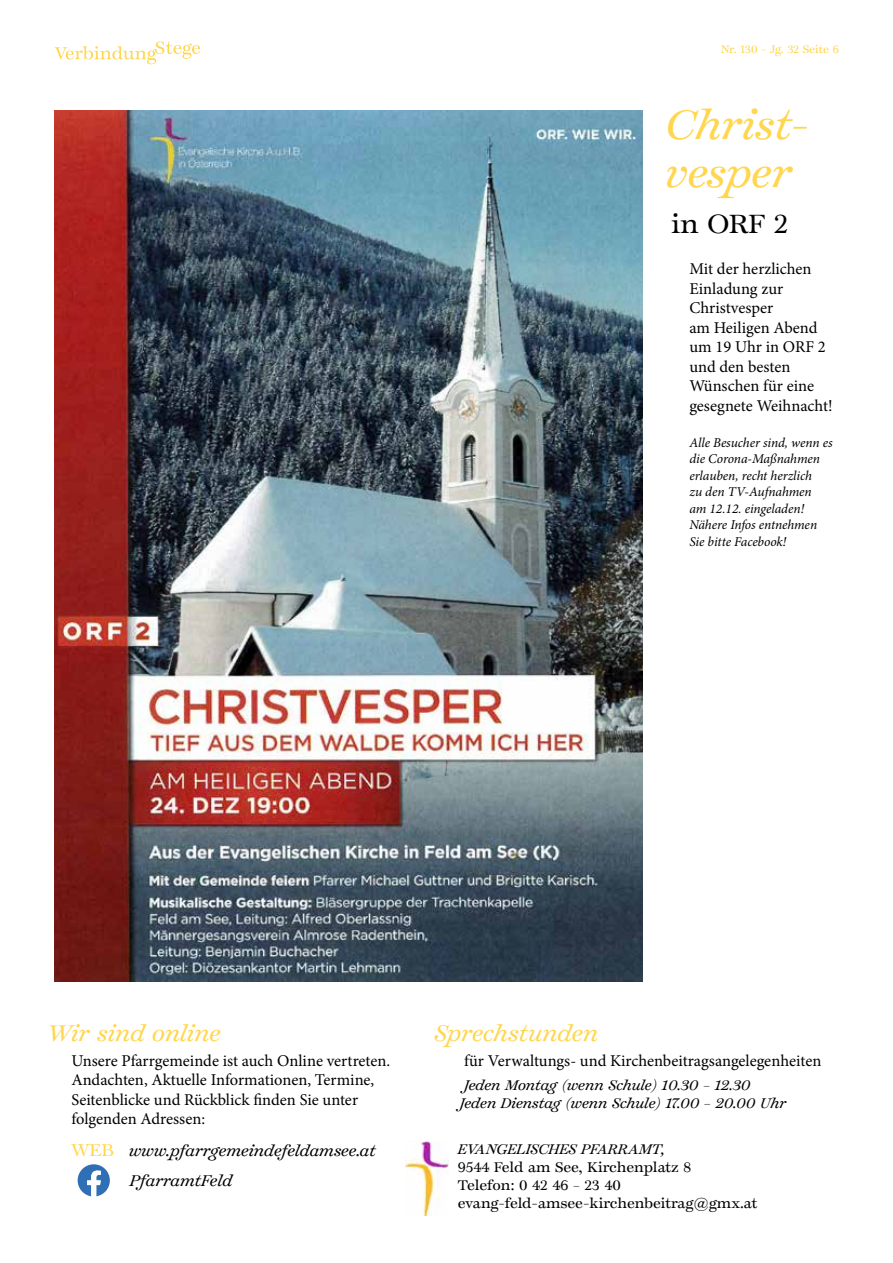
<style>
.page{position:relative;width:893px;height:1263px;background:#fff}
.page>*{position:absolute;margin:0;border:0;box-sizing:border-box;transform-origin:0 0}
.t1{font:italic 39.6px/47.5px "Temeraire";color:#ffd64d}
.t2{font:25.5px "Temeraire";color:#000}
.t3{font:italic 21.9px "Temeraire";color:#ffd64d}
.t4{font:16.5px/19.5px "Minion Pro";color:#000}
.t5{font:italic 15px/30px "Temeraire";letter-spacing:-.005em;color:#000}
.t6{font:italic 13.5px/16.5px "Minion Pro";letter-spacing:-.005em;color:#000}
.t7{font:italic 13.5px/18px "Temeraire";color:#000}
.t8{font:13.5px/18px "Temeraire";letter-spacing:-.01em;color:#000}
.t9{font:10.5px "Temeraire";letter-spacing:-.02em;color:#ffd64d}
.s1{font-style:normal;font-size:16.5px;color:#ffd64d}
</style>
<div class="page">
<svg style="left:54px;top:41px;width:146px;height:23px"></svg>
<img style="left:55px;top:111px;width:588px;height:870px">
<svg style="left:78px;top:1164px;width:32px;height:32px"></svg>
<img style="left:405px;top:1141px;width:43px;height:75px">
<p class="t9" style="left:721px;top:43px;width:120px">Nr. 130 - Jg. 32 Seite 6</p>
<h1 class="t1" style="left:665px;top:102px;width:144px">Christ&shy;vesper</h1>
<h2 class="t2" style="left:672px;top:207px;width:118px">in ORF 2</h2>
<p class="t4" style="left:689px;top:259px;width:145px">Mit der herzlichen<br>Einladung zur<br>Christvesper<br>am Heiligen Abend um 19 Uhr in ORF 2 und den besten<br>Wünschen für eine gesegnete Weihnacht!</p>
<p class="t6" style="left:689px;top:434px;width:145px">Alle Besucher sind, wenn es die Corona-Maßnahmen erlauben, recht herzlich<br>zu den TV-Aufnahmen<br>am 12.12. eingeladen!<br>Nähere Infos entnehmen<br>Sie bitte Facebook!</p>
<h3 class="t3" style="left:47px;top:1021px;width:175px">Wir sind online</h3>
<p class="t4" style="left:71px;top:1051px;width:321px">Unsere Pfarrgemeinde ist auch Online vertreten.<br>Andachten, Aktuelle Informationen, Termine, Seitenblicke und Rückblick finden Sie unter folgenden Adressen:</p>
<p class="t5" style="left:130px;top:1136px;width:248px;text-indent:-59px"><span class="s1">WEB</span> www.pfarrgemeindefeldamsee.at<br>PfarramtFeld</p>
<h3 class="t3" style="left:434px;top:1021px;width:165px">Sprechstunden</h3>
<p class="t4" style="left:464px;top:1051px;width:359px">für Verwaltungs- und Kirchenbeitragsangelegenheiten</p>
<p class="t7" style="left:460px;top:1076px;width:328px;text-indent:4px">Jeden Montag (wenn Schule) 10.30 – 12.30<br>Jeden Dienstag (wenn Schule) 17.00 – 20.00 Uhr</p>
<p class="t7" style="left:458px;top:1140px;width:209px">EVANGELISCHES PFARRAMT,</p>
<p class="t8" style="left:458px;top:1158px;width:301px">9544 Feld am See, Kirchenplatz 8<br>Telefon: 0 42 46 – 23 40 evang-feld-amsee-kirchenbeitrag@gmx.at</p>
</div>
